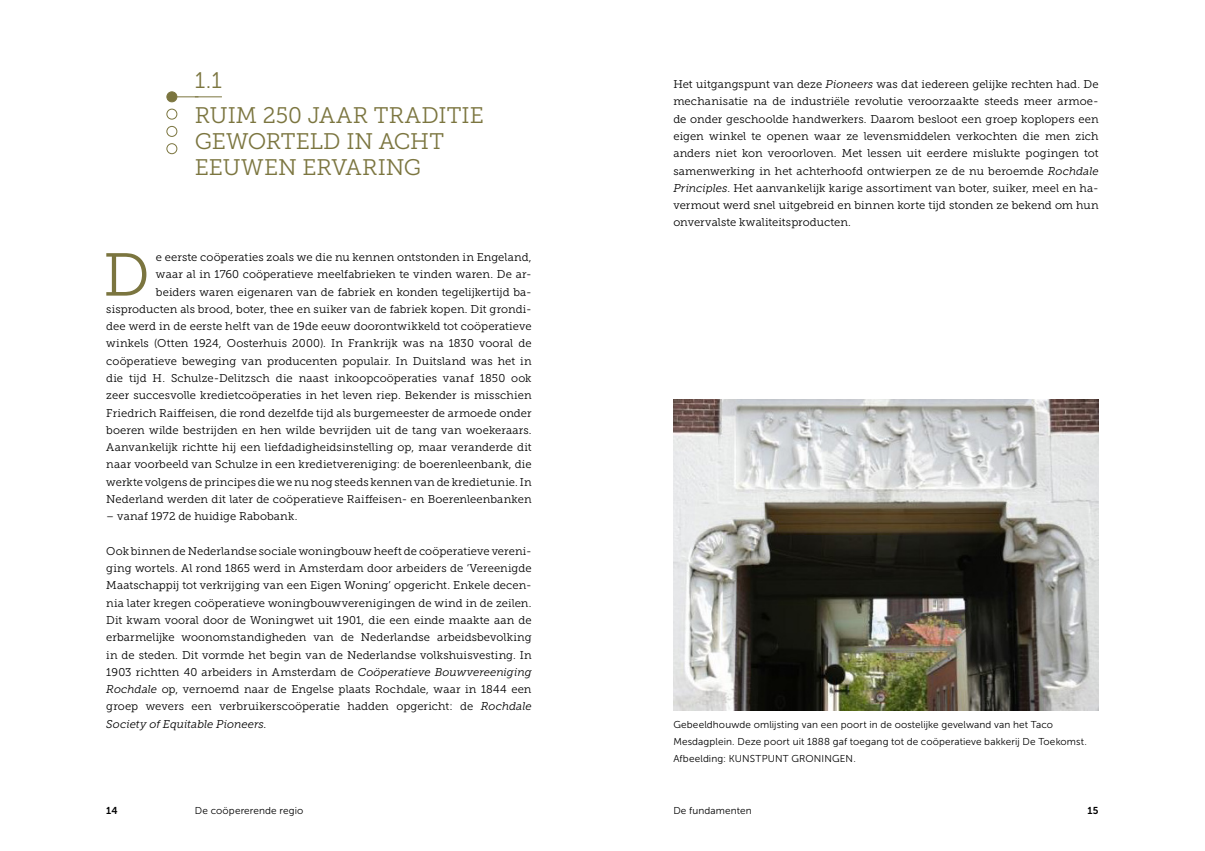
<style>
.page{position:relative;width:1205px;height:851px;background:#fff}
.page>*{position:absolute;margin:0;border:0;box-sizing:border-box;transform-origin:0 0}
.t1{font:60.38px "Museo Slab 300";color:#7b753f}
.t2{font:22.5px/25.9px "Museo Slab 300";letter-spacing:-.005em;color:#7b753f}
.t3{font:22.5px "Museo Sans 300";color:#7b753f}
.t4{font:11.25px/17.2px "Museo Slab 300";letter-spacing:.005em;color:#000;text-align:justify}
.t5{font:10px/17.2px "Museo Sans 300";letter-spacing:.015em;color:#000}
.t6{font:10px "Museo Sans 700";color:#000}
.s1{font-style:italic}
</style>
<div class="page">
<svg style="left:177px;top:96px;width:45px;height:1px"></svg>
<div style="left:167px;top:92px;width:10px;height:10px;background:#7b753f;border-radius:50%"></div>
<div style="left:167px;top:91px;width:10px;height:11px;border:1px solid #7b753f;border-radius:50%"></div>
<div style="left:167px;top:109px;width:10px;height:10px;border:1px solid #7b753f;border-radius:50%"></div>
<div style="left:167px;top:126px;width:10px;height:11px;border:1px solid #7b753f;border-radius:50%"></div>
<div style="left:167px;top:143px;width:10px;height:11px;border:1px solid #7b753f;border-radius:50%"></div>
<img style="left:673px;top:399px;width:425px;height:311px">
<h2 class="t3" style="left:195px;top:68px;width:29px">1.1</h2>
<h2 class="t2" style="left:195px;top:102px;width:290px">RUIM 250 JAAR TRADITIE<br>GEWORTELD IN ACHT<br>EEUWEN ERVARING</h2>
<h1 class="t1" style="left:103px;top:242px;width:48px">D</h1>
<p class="t4" style="left:106px;top:248px;width:427px;text-align:right">e eerste coöperaties zoals we die nu kennen ontstonden in Engeland,<br>waar al in 1760 coöperatieve meelfabrieken te vinden waren. De ar-<br>beiders waren eigenaren van de fabriek en konden tegelijkertijd ba&shy;sisproducten als brood, boter, thee en suiker van de fabriek kopen. Dit grondi&shy;dee werd in de eerste helft van de 19de eeuw doorontwikkeld tot coöperatieve winkels (Otten 1924, Oosterhuis 2000). In Frankrijk was na 1830 vooral de coöperatieve beweging van producenten populair. In Duitsland was het in die tijd H. Schulze-Delitzsch die naast inkoopcoöperaties vanaf 1850 ook zeer succesvolle kredietcoöperaties in het leven riep. Bekender is misschien Friedrich Raiffeisen, die rond dezelfde tijd als burgemeester de armoede onder boeren wilde bestrijden en hen wilde bevrijden uit de tang van woekeraars.<br>Aanvankelijk richtte hij een liefdadigheidsinstelling op, maar veranderde dit naar voorbeeld van Schulze in een kredietvereniging: de boerenleenbank, die werkte volgens de principes die we nu nog steeds kennen van de kredietunie. In Nederland werden dit later de coöperatieve Raiffeisen- en Boerenleenbanken</p>
<p class="t4" style="left:106px;top:507px;width:193px">– vanaf 1972 de huidige Rabobank.</p>
<p class="t4" style="left:106px;top:542px;width:427px">Ook binnen de Nederlandse sociale woningbouw heeft de coöperatieve vereni&shy;ging wortels. Al rond 1865 werd in Amsterdam door arbeiders de ‘Vereenigde Maatschappij tot verkrijging van een Eigen Woning’ opgericht. Enkele decen&shy;nia later kregen coöperatieve woningbouwverenigingen de wind in de zeilen.<br>Dit kwam vooral door de Woningwet uit 1901, die een einde maakte aan de erbarmelijke woonomstandigheden van de Nederlandse arbeidsbevolking in de steden. Dit vormde het begin van de Nederlandse volkshuisvesting. In 1903 richtten 40 arbeiders in Amsterdam de <span class="s1">Coöperatieve Bouwvereeniging Rochdale</span> op, vernoemd naar de Engelse plaats Rochdale, waar in 1844 een groep wevers een verbruikerscoöperatie hadden opgericht: de <span class="s1">Rochdale Society of Equitable Pioneers</span>.</p>
<p class="t4" style="left:673px;top:76px;width:427px">Het uitgangspunt van deze <span class="s1">Pioneers</span> was dat iedereen gelijke rechten had. De mechanisatie na de industriële revolutie veroorzaakte steeds meer armoe&shy;de onder geschoolde handwerkers. Daarom besloot een groep koplopers een eigen winkel te openen waar ze levensmiddelen verkochten die men zich anders niet kon veroorloven. Met lessen uit eerdere mislukte pogingen tot samenwerking in het achterhoofd ontwierpen ze de nu beroemde <span class="s1">Rochdale Principles</span>. Het aanvankelijk karige assortiment van boter, suiker, meel en ha&shy;vermout werd snel uitgebreid en binnen korte tijd stonden ze bekend om hun onvervalste kwaliteitsproducten.</p>
<p class="t5" style="left:673px;top:715px;width:415px">Gebeeldhouwde omlijsting van een poort in de oostelijke gevelwand van het Taco<br>Mesdagplein. Deze poort uit 1888 gaf toegang tot de coöperatieve bakkerij De Toekomst.<br>Afbeelding: KUNSTPUNT GRONINGEN.</p>
<p class="t6" style="left:106px;top:805px;width:13px">14</p>
<p class="t5" style="left:195px;top:802px;width:110px">De coöpererende regio</p>
<p class="t5" style="left:673px;top:802px;width:80px">De fundamenten</p>
<p class="t6" style="left:1087px;top:805px;width:13px">15</p>
</div>
